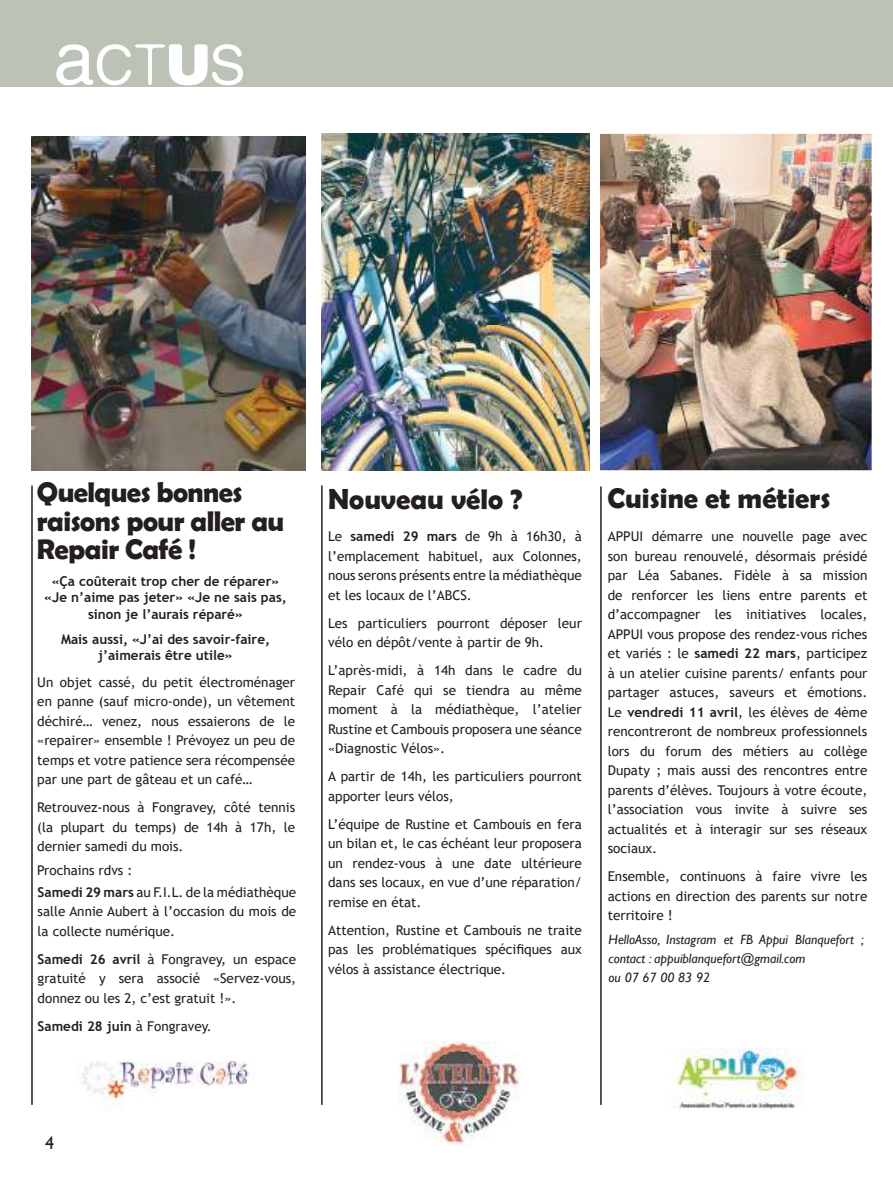
<style>
.page{position:relative;width:893px;height:1191px;background:#fff}
.page>*{position:absolute;margin:0;border:0;box-sizing:border-box;transform-origin:0 0}
.t1{font:58.5px "Nordica";color:#fff}
.t2{font:700 28.5px/28.5px "Berlin Sans FB Demi";letter-spacing:-.02em;color:#241f1f}
.t3{font:700 28.5px "Berlin Sans FB Demi";color:#241f1f}
.t4{font:18px "Gill Sans";color:#241f1f}
.t5{font:13.5px/19.5px "Trebuchet MS";color:#241f1f;text-align:justify}
.t6{font:700 13.5px/16.5px "Trebuchet MS";color:#241f1f;text-align:center}
.t7{font:italic 13.5px/19.2px "Gill Sans";color:#241f1f}
.s1{font-weight:700}
.s2{font-weight:400}
</style>
<div class="page">
<div style="left:0;top:0;width:893px;height:86px;background:#bcc2b6"></div>
<img style="left:31px;top:136px;width:275px;height:334px">
<img style="left:321px;top:134px;width:269px;height:336px">
<img style="left:600px;top:134px;width:272px;height:336px">
<hr style="left:31px;top:485px;width:2px;height:619px;background:#241f1f">
<hr style="left:321px;top:485px;width:2px;height:619px;background:#241f1f">
<hr style="left:600px;top:486px;width:2px;height:618px;background:#241f1f">
<img style="left:82px;top:1061px;width:168px;height:45px">
<img style="left:400px;top:1041px;width:121px;height:104px">
<img style="left:671px;top:1049px;width:133px;height:60px">
<h1 class="t1" style="left:55px;top:37px;width:192px">ACTUS</h1>
<h2 class="t2" style="left:37px;top:478px;width:249px">Quelques bonnes raisons pour aller au<br>Repair Café !</h2>
<h2 class="t3" style="left:328px;top:482px;width:196px">Nouveau vélo ?</h2>
<p class="t5" style="left:328px;top:526px;width:255px">Le <span class="s1">samedi 29 mars</span> de 9h à 16h30, à l’emplacement habituel, aux Colonnes, nous serons présents entre la médiathèque et les locaux de l’ABCS.</p>
<p class="t5" style="left:328px;top:613px;width:255px">Les particuliers pourront déposer leur vélo en dépôt/vente à partir de 9h.</p>
<p class="t5" style="left:328px;top:660px;width:255px">L’après-midi, à 14h dans le cadre du Repair Café qui se tiendra au même moment à la médiathèque, l’atelier Rustine et Cambouis proposera une séance «Diagnostic Vélos».</p>
<p class="t5" style="left:328px;top:766px;width:255px">A partir de 14h, les particuliers pourront apporter leurs vélos,</p>
<p class="t5" style="left:328px;top:814px;width:255px">L’équipe de Rustine et Cambouis en fera un bilan et, le cas échéant leur proposera un rendez-vous à une date ultérieure dans ses locaux, en vue d’une réparation/ remise en état.</p>
<p class="t5" style="left:328px;top:920px;width:255px">Attention, Rustine et Cambouis ne traite pas les problématiques spécifiques aux vélos à assistance électrique.</p>
<p class="t6" style="left:44px;top:573px;width:244px">«Ça coûterait trop cher de réparer» «Je n’aime pas jeter» «Je ne sais pas, sinon je l’aurais réparé»</p>
<p class="t6" style="left:61px;top:631px;width:211px">Mais aussi, «J’ai des savoir-faire, j’aimerais être utile»</p>
<p class="t5" style="left:37px;top:672px;width:259px">Un objet cassé, du petit électroménager en panne (sauf micro-onde), un vêtement déchiré… venez, nous essaierons de le «repairer» ensemble ! Prévoyez un peu de temps et votre patience sera récompensée par une part de gâteau et un café…</p>
<p class="t5" style="left:37px;top:797px;width:259px">Retrouvez-nous à Fongravey, côté tennis (la plupart du temps) de 14h à 17h, le dernier samedi du mois.</p>
<p class="t5" style="left:38px;top:882px;width:260px"><span class="s1">Samedi 29 mars</span> au F.I.L. de la médiathèque salle Annie Aubert à l’occasion du mois de la collecte numérique.</p>
<p class="t5" style="left:38px;top:949px;width:260px"><span class="s1">Samedi 26 avril</span> à Fongravey, un espace gratuité y sera associé «Servez-vous, donnez ou les 2, c’est gratuit !».</p>
<p class="t6" style="left:38px;top:1017px;width:176px">Samedi 28 juin <span class="s2">à Fongravey.</span></p>
<p class="t5" style="left:37px;top:860px;width:97px">Prochains rdvs :</p>
<h2 class="t3" style="left:607px;top:481px;width:224px">Cuisine et métiers</h2>
<p class="t5" style="left:608px;top:526px;width:261px">APPUI démarre une nouvelle page avec son bureau renouvelé, désormais présidé par Léa Sabanes. Fidèle à sa mission de renforcer les liens entre parents et d’accompagner les initiatives locales, APPUI vous propose des rendez-vous riches et variés : le <span class="s1">samedi 22 mars</span>, participez à un atelier cuisine parents/ enfants pour partager astuces, saveurs et émotions.<br>Le <span class="s1">vendredi 11 avril</span>, les élèves de 4ème rencontreront de nombreux professionnels lors du forum des métiers au collège Dupaty ; mais aussi des rencontres entre parents d’élèves. Toujours à votre écoute, l’association vous invite à suivre ses actualités et à interagir sur ses réseaux sociaux.</p>
<p class="t5" style="left:608px;top:866px;width:261px">Ensemble, continuons à faire vivre les actions en direction des parents sur notre territoire !</p>
<p class="t7" style="left:609px;top:930px;width:257px">HelloAsso, Instagram et FB Appui Blanquefort ; contact : appuiblanquefort@gmail.com<br>ou 07 67 00 83 92</p>
<h3 class="t4" style="left:45px;top:1132px;width:10px">4</h3>
</div>
